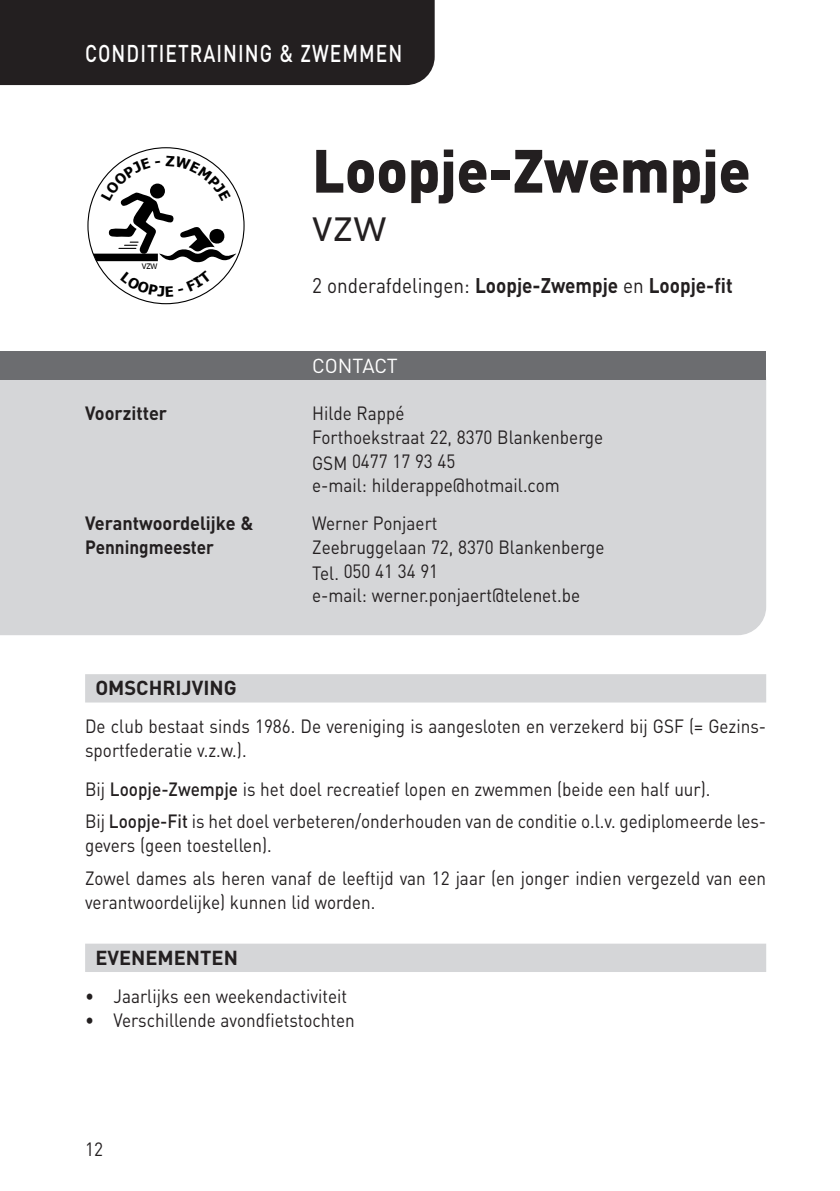
<style>
.page{position:relative;width:840px;height:1191px;background:#fff}
.page>*{position:absolute;margin:0;border:0;box-sizing:border-box;transform-origin:0 0}
.t1{font:900 60px "DIN";color:#231f20;scale:.95 1}
.t2{font:48px "DIN";color:#231f20;scale:.95 1}
.t3{font:500 24px "DIN";letter-spacing:.055em;color:#fff;scale:.8 1}
.t4{font:700 21px "DIN";color:#231f20;scale:.9 1}
.t5{font:700 20px "DIN";color:#231f20}
.t6{font:20px "DIN";letter-spacing:-.005em;color:#fff}
.t7{font:19px/24px "DIN";color:#231f20;scale:.9 1}
.t8{font:700 19px "DIN";color:#231f20;scale:.95 1}
.t9{font:700 19px "DIN";color:#231f20;scale:.9 1}
.t10{font:7.6px "Tahoma+T42+RFMROT";color:#000}
.s1{font-weight:400}
.s2{font-weight:500}
</style>
<div class="page">
<div style="left:85px;top:674px;width:680px;height:28px;background:#d5d6d8"></div>
<div style="left:85px;top:943px;width:680px;height:29px;background:#d5d6d8"></div>
<div style="left:0;top:0;width:434px;height:85px;background:#231f20"></div>
<div style="left:0;top:380px;width:765px;height:255px;background:#d5d6d8"></div>
<div style="left:0;top:351px;width:765px;height:29px;background:#6c6d70"></div>
<svg style="left:93px;top:156px;width:143px;height:106px"></svg>
<svg style="left:120px;top:288px;width:92px;height:9px"></svg>
<p class="t3" style="left:85px;top:45px;width:398px">CONDITIETRAINING &amp; ZWEMMEN</p>
<p class="t10" style="left:142px;top:262px;width:17px">VZW</p>
<h1 class="t1" style="left:312px;top:150px;width:462px">Loopje-Zwempje</h1>
<h2 class="t2" style="left:312px;top:206px;width:80px">vzw</h2>
<p class="t4" style="left:312px;top:278px;width:468px"><span class="s1">2 onderafdelingen:</span> Loopje-Zwempje <span class="s1">en</span> Loopje-fit</p>
<p class="t6" style="left:312px;top:358px;width:87px">CONTACT</p>
<p class="t8" style="left:85px;top:406px;width:88px">Voorzitter</p>
<p class="t7" style="left:312px;top:403px;width:325px">Hilde Rappé<br>Forthoekstraat 22, 8370 Blankenberge<br>GSM 0477 17 93 45<br>e-mail: hilderappe@hotmail.com</p>
<p class="t8" style="left:85px;top:516px;width:178px">Verantwoordelijke &amp;</p>
<p class="t7" style="left:312px;top:513px;width:141px">Werner Ponjaert</p>
<p class="t9" style="left:85px;top:540px;width:145px">Penningmeester</p>
<p class="t7" style="left:312px;top:537px;width:326px">Zeebruggelaan 72, 8370 Blankenberge<br>Tel. 050 41 34 91<br>e-mail: werner.ponjaert@telenet.be</p>
<p class="t5" style="left:95px;top:681px;width:143px">OMSCHRIJVING</p>
<p class="t7" style="left:85px;top:716px;width:757px">De club bestaat sinds 1986. De vereniging is aangesloten en verzekerd bij GSF (= Gezins&shy;sportfederatie v.z.w.).</p>
<p class="t7" style="left:85px;top:774px;width:757px;line-height:32.6px">Bij <span class="s2">Loopje-Zwempje</span> is het doel recreatief lopen en zwemmen (beide een half uur).<br>Bij <span class="s2">Loopje-Fit</span> is het doel verbeteren/onderhouden van de conditie o.l.v. gediplomeerde les-</p>
<p class="t7" style="left:85px;top:831px;width:757px;line-height:32.6px">gevers (geen toestellen).<br>Zowel dames als heren vanaf de leeftijd van 12 jaar (en jonger indien vergezeld van een</p>
<p class="t7" style="left:85px;top:892px;width:324px">verantwoordelijke) kunnen lid worden.</p>
<p class="t5" style="left:95px;top:950px;width:144px">EVENEMENTEN</p>
<p class="t7" style="left:85px;top:986px;width:292px">• Jaarlijks een weekendactiviteit</p>
<p class="t7" style="left:85px;top:1010px;width:301px">• Verschillende avondfietstochten</p>
<p class="t7" style="left:85px;top:1139px;width:21px">12</p>
</div>
